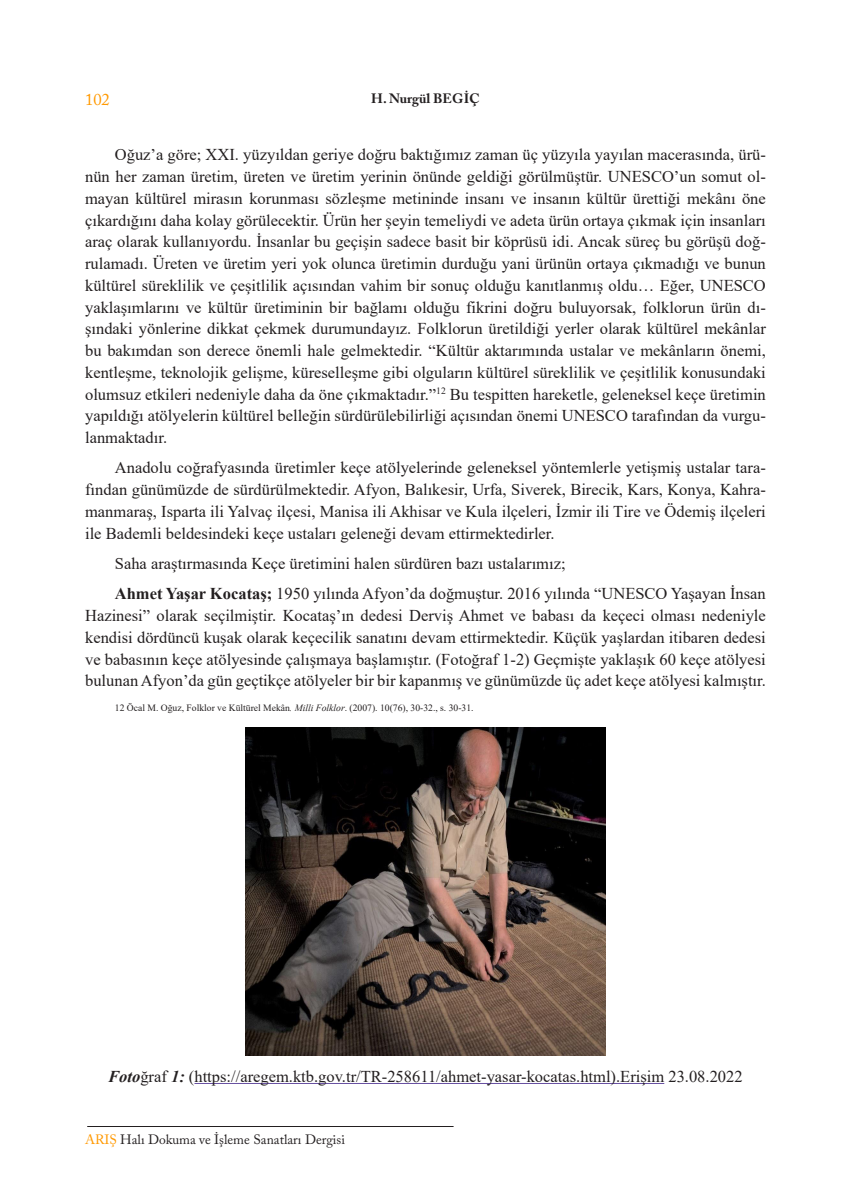
<style>
.page{position:relative;width:851px;height:1191px;background:#fff}
.page>*{position:absolute;margin:0;border:0;box-sizing:border-box;transform-origin:0 0}
.t1{font:16.5px/21.8px "Times New Roman";color:#231f20;text-align:justify}
.t2{font:16.5px "Adobe Caslon Pro";color:#f90}
.t3{font:13.5px "Adobe Caslon Pro";color:#231f20}
.t4{font:700 13.5px "Adobe Caslon Pro";color:#231f20}
.t5{font:9.6px "Times New Roman";color:#231f20}
.s1{font-weight:700}
.s2{font-style:italic}
.s3{font-weight:700;font-style:italic}
.s4{color:#f90}
</style>
<div class="page">
<hr style="left:87px;top:1126px;width:366px;height:1px;background:#231f20">
<hr style="left:194px;top:1083px;width:470px;height:1px;background:#6850a1">
<img style="left:245px;top:727px;width:360px;height:328px">
<p class="t2" style="left:85px;top:90px;width:26px">102</p>
<p class="t4" style="left:371px;top:90px;width:110px">H. Nurgül BEGİÇ</p>
<p class="t1" style="left:85px;top:143px;width:682px;text-indent:30px">Oğuz’a göre; XXI. yüzyıldan geriye doğru baktığımız zaman üç yüzyıla yayılan macerasında, ürü&shy;nün her zaman üretim, üreten ve üretim yerinin önünde geldiği görülmüştür. UNESCO’un somut ol&shy;mayan kültürel mirasın korunması sözleşme metininde insanı ve insanın kültür ürettiği mekânı öne çıkardığını daha kolay görülecektir. Ürün her şeyin temeliydi ve adeta ürün ortaya çıkmak için insanları araç olarak kullanıyordu. İnsanlar bu geçişin sadece basit bir köprüsü idi. Ancak süreç bu görüşü doğ&shy;rulamadı. Üreten ve üretim yeri yok olunca üretimin durduğu yani ürünün ortaya çıkmadığı ve bunun kültürel süreklilik ve çeşitlilik açısından vahim bir sonuç olduğu kanıtlanmış oldu… Eğer, UNESCO yaklaşımlarını ve kültür üretiminin bir bağlamı olduğu fikrini doğru buluyorsak, folklorun ürün dı&shy;şındaki yönlerine dikkat çekmek durumundayız. Folklorun üretildiği yerler olarak kültürel mekânlar bu bakımdan son derece önemli hale gelmektedir. “Kültür aktarımında ustalar ve mekânların önemi, kentleşme, teknolojik gelişme, küreselleşme gibi olguların kültürel süreklilik ve çeşitlilik konusundaki olumsuz etkileri nedeniyle daha da öne çıkmaktadır.”<sup>12</sup> Bu tespitten hareketle, geleneksel keçe üretimin yapıldığı atölyelerin kültürel belleğin sürdürülebilirliği açısından önemi UNESCO tarafından da vurgu&shy;lanmaktadır.</p>
<p class="t1" style="left:85px;top:456px;width:682px;text-indent:30px">Anadolu coğrafyasında üretimler keçe atölyelerinde geleneksel yöntemlerle yetişmiş ustalar tara&shy;fından günümüzde de sürdürülmektedir. Afyon, Balıkesir, Urfa, Siverek, Birecik, Kars, Konya, Kahra&shy;manmaraş, Isparta ili Yalvaç ilçesi, Manisa ili Akhisar ve Kula ilçeleri, İzmir ili Tire ve Ödemiş ilçeleri ile Bademli beldesindeki keçe ustaları geleneği devam ettirmektedirler.</p>
<p class="t1" style="left:115px;top:552px;width:452px">Saha araştırmasında Keçe üretimini halen sürdüren bazı ustalarımız;</p>
<p class="t1" style="left:85px;top:582px;width:682px;text-indent:30px"><span class="s1">Ahmet Yaşar Kocataş;</span> 1950 yılında Afyon’da doğmuştur. 2016 yılında “UNESCO Yaşayan İnsan Hazinesi” olarak seçilmiştir. Kocataş’ın dedesi Derviş Ahmet ve babası da keçeci olması nedeniyle kendisi dördüncü kuşak olarak keçecilik sanatını devam ettirmektedir. Küçük yaşlardan itibaren dedesi ve babasının keçe atölyesinde çalışmaya başlamıştır. (Fotoğraf 1-2) Geçmişte yaklaşık 60 keçe atölyesi bulunan Afyon’da gün geçtikçe atölyeler bir bir kapanmış ve günümüzde üç adet keçe atölyesi kalmıştır.</p>
<p class="t5" style="left:115px;top:701px;width:360px">12 Öcal M. Oğuz, Folklor ve Kültürel Mekân<span class="s2">. Milli Folklor</span>. (2007). 10(76), 30-32., s. 30-31.</p>
<p class="t1" style="left:108px;top:1064px;width:636px"><span class="s3">Foto</span>ğraf <span class="s3">1:</span> (https://aregem.ktb.gov.tr/TR-258611/ahmet-yasar-kocatas.html).Erişim 23.08.2022</p>
<p class="t3" style="left:85px;top:1131px;width:261px"><span class="s4">ARIŞ</span> Halı Dokuma ve İşleme Sanatları Dergisi</p>
</div>
